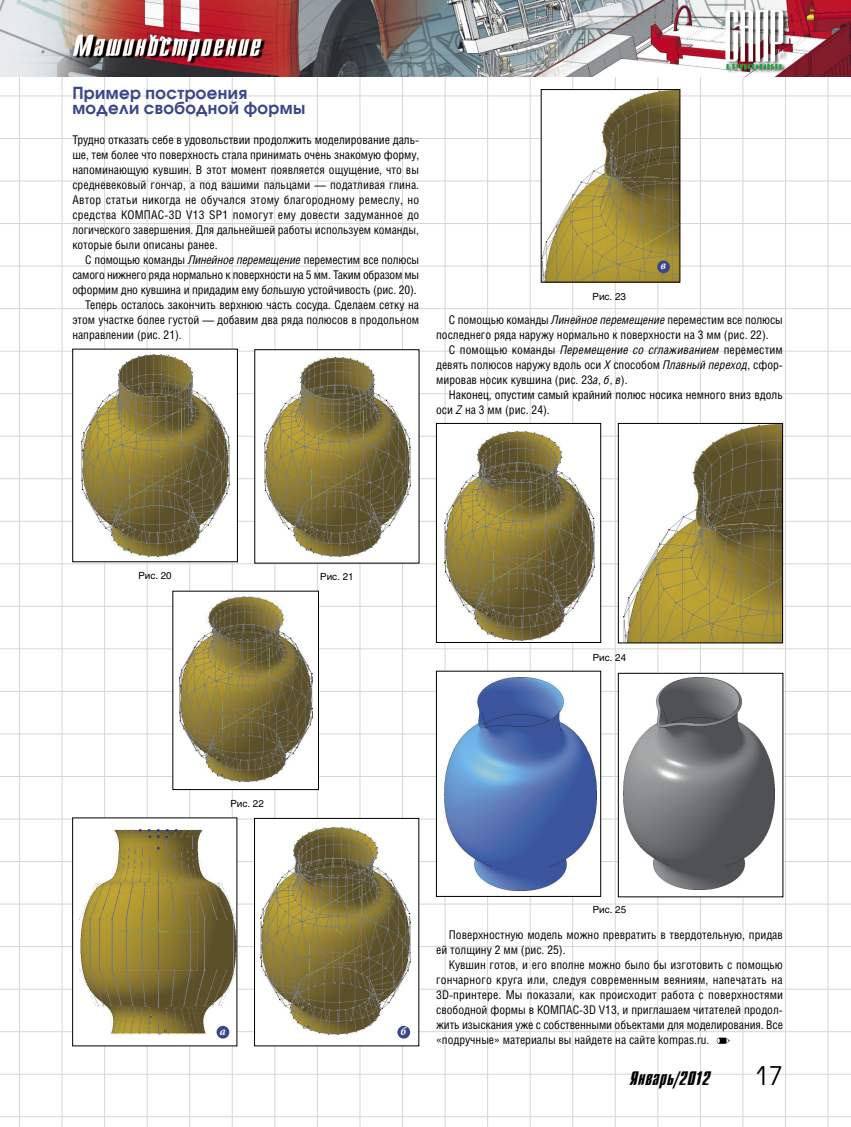
<style>
.page{position:relative;width:851px;height:1127px;background:#fff}
.page>*{position:absolute;margin:0;border:0;box-sizing:border-box;transform-origin:0 0}
.t1{font:25.5px "Avant Garde C";color:#000}
.t2{font:19.5px "Dagger C";letter-spacing:.025em;color:#000}
.t3{font:700 16.5px/15px "Avant Garde C";letter-spacing:.025em;color:#3a4689}
.t4{font:12px/15px "Helios Cond";color:#000;text-align:justify}
.t5{font:12px "Helios Cond";letter-spacing:-.02em;color:#000}
.t6{font:italic 700 condensed 12px "Minion Pro";color:#fff}
.t7{font:9.75px "Helios";color:#000}
.s1{font-style:italic}
</style>
<div class="page">
<hr style="left:19px;top:0;width:1px;height:1127px;background:#d6d6d6">
<hr style="left:62px;top:0;width:1px;height:1127px;background:#d6d6d6">
<hr style="left:104px;top:0;width:1px;height:1127px;background:#d6d6d6">
<hr style="left:147px;top:0;width:1px;height:1127px;background:#d6d6d6">
<hr style="left:189px;top:0;width:1px;height:1127px;background:#d6d6d6">
<hr style="left:232px;top:0;width:1px;height:1127px;background:#d6d6d6">
<hr style="left:274px;top:0;width:1px;height:1127px;background:#d6d6d6">
<hr style="left:317px;top:0;width:1px;height:1127px;background:#d6d6d6">
<hr style="left:359px;top:0;width:1px;height:1127px;background:#d6d6d6">
<hr style="left:402px;top:0;width:1px;height:1127px;background:#d6d6d6">
<hr style="left:444px;top:0;width:1px;height:1127px;background:#d6d6d6">
<hr style="left:487px;top:0;width:1px;height:1127px;background:#d6d6d6">
<hr style="left:529px;top:0;width:1px;height:1127px;background:#d6d6d6">
<hr style="left:572px;top:0;width:1px;height:1127px;background:#d6d6d6">
<hr style="left:614px;top:0;width:1px;height:1127px;background:#d6d6d6">
<hr style="left:657px;top:0;width:1px;height:1127px;background:#d6d6d6">
<hr style="left:700px;top:0;width:1px;height:1127px;background:#d6d6d6">
<hr style="left:742px;top:0;width:1px;height:1127px;background:#d6d6d6">
<hr style="left:785px;top:0;width:1px;height:1127px;background:#d6d6d6">
<hr style="left:827px;top:0;width:1px;height:1127px;background:#d6d6d6">
<hr style="left:0;top:563px;width:850px;height:1px;background:#d6d6d6">
<hr style="left:0;top:521px;width:850px;height:1px;background:#d6d6d6">
<hr style="left:0;top:478px;width:850px;height:1px;background:#d6d6d6">
<hr style="left:0;top:436px;width:850px;height:1px;background:#d6d6d6">
<hr style="left:0;top:393px;width:850px;height:1px;background:#d6d6d6">
<hr style="left:0;top:351px;width:850px;height:1px;background:#d6d6d6">
<hr style="left:0;top:308px;width:850px;height:1px;background:#d6d6d6">
<hr style="left:0;top:266px;width:850px;height:1px;background:#d6d6d6">
<hr style="left:0;top:223px;width:850px;height:1px;background:#d6d6d6">
<hr style="left:0;top:181px;width:850px;height:1px;background:#d6d6d6">
<hr style="left:0;top:138px;width:850px;height:1px;background:#d6d6d6">
<hr style="left:0;top:96px;width:850px;height:1px;background:#d6d6d6">
<hr style="left:0;top:606px;width:850px;height:1px;background:#d6d6d6">
<hr style="left:0;top:648px;width:850px;height:1px;background:#d6d6d6">
<hr style="left:0;top:691px;width:850px;height:1px;background:#d6d6d6">
<hr style="left:0;top:733px;width:850px;height:1px;background:#d6d6d6">
<hr style="left:0;top:776px;width:850px;height:1px;background:#d6d6d6">
<hr style="left:0;top:818px;width:850px;height:1px;background:#d6d6d6">
<hr style="left:0;top:861px;width:850px;height:1px;background:#d6d6d6">
<hr style="left:0;top:904px;width:850px;height:1px;background:#d6d6d6">
<hr style="left:0;top:946px;width:850px;height:1px;background:#d6d6d6">
<hr style="left:0;top:989px;width:850px;height:1px;background:#d6d6d6">
<hr style="left:0;top:1031px;width:850px;height:1px;background:#d6d6d6">
<hr style="left:0;top:1074px;width:850px;height:1px;background:#d6d6d6">
<hr style="left:0;top:1116px;width:850px;height:1px;background:#d6d6d6">
<img style="left:0;top:0;width:850px;height:76px">
<svg style="left:716px;top:1037px;width:13px;height:7px"></svg>
<div style="left:73px;top:349px;width:164px;height:213px;background:#fff"></div>
<img style="left:82px;top:354px;width:147px;height:202px">
<div style="left:72px;top:349px;width:166px;height:213px;border:1px solid #000"></div>
<div style="left:255px;top:350px;width:164px;height:213px;background:#fff"></div>
<img style="left:264px;top:357px;width:146px;height:200px">
<div style="left:173px;top:591px;width:145px;height:198px;background:#fff"></div>
<img style="left:179px;top:597px;width:133px;height:184px">
<div style="left:172px;top:591px;width:147px;height:199px;border:1px solid #000"></div>
<div style="left:73px;top:818px;width:164px;height:228px;background:#fff"></div>
<img style="left:80px;top:829px;width:155px;height:205px">
<div style="left:254px;top:818px;width:165px;height:228px;background:#fff"></div>
<img style="left:261px;top:827px;width:149px;height:207px">
<div style="left:254px;top:818px;width:165px;height:228px;border:1px solid #000"></div>
<img style="left:542px;top:91px;width:136px;height:189px">
<div style="left:540px;top:89px;width:140px;height:193px;border:1px solid #000"></div>
<div style="left:436px;top:423px;width:164px;height:219px;background:#fff"></div>
<img style="left:444px;top:432px;width:150px;height:208px">
<div style="left:436px;top:423px;width:165px;height:220px;border:1px solid #000"></div>
<img style="left:623px;top:425px;width:157px;height:216px">
<div style="left:618px;top:423px;width:164px;height:220px;border:1px solid #000"></div>
<div style="left:436px;top:671px;width:164px;height:225px;background:#fff"></div>
<img style="left:444px;top:677px;width:152px;height:214px">
<div style="left:436px;top:671px;width:165px;height:226px;border:1px solid #000"></div>
<div style="left:618px;top:673px;width:164px;height:224px;background:#fff"></div>
<img style="left:623px;top:677px;width:151px;height:212px">
<div style="left:618px;top:673px;width:165px;height:224px;border:1px solid #000"></div>
<div style="left:657px;top:260px;width:12px;height:13px;background:#3a4689;border-radius:50%"></div>
<div style="left:397px;top:1026px;width:13px;height:12px;background:#3a4689;border-radius:50%"></div>
<div style="left:216px;top:1026px;width:13px;height:12px;background:#3a4689;border-radius:50%"></div>
<h3 class="t3" style="left:72px;top:85px;width:234px">Пример построения модели свободной формы</h3>
<p class="t4" style="left:72px;top:132px;width:348px">Трудно отказать себе в удовольствии продолжить моделирование даль&shy;ше, тем более что поверхность стала принимать очень знакомую форму, напоминающую кувшин. В этот момент появляется ощущение, что вы средневековый гончар, а под вашими пальцами — податливая глина.<br>Автор статьи никогда не обучался этому благородному ремеслу, но средства КОМПАС-3D V13 SP1 помогут ему довести задуманное до логического завершения. Для дальнейшей работы используем команды, которые были описаны ранее.</p>
<p class="t4" style="left:85px;top:252px;width:335px">С помощью команды <span class="s1">Линейное перемещение</span> переместим все полюсы</p>
<p class="t5" style="left:72px;top:268px;width:348px">самого нижнего ряда нормально к поверхности на 5 мм. Таким образом мы</p>
<p class="t4" style="left:72px;top:282px;width:346px">оформим дно кувшина и придадим ему б<span class="s1">о</span>льшую устойчивость (рис. 20).</p>
<p class="t4" style="left:85px;top:297px;width:335px">Теперь осталось закончить верхнюю часть сосуда. Сделаем сетку на</p>
<p class="t4" style="left:72px;top:312px;width:348px">этом участке более густой — добавим два ряда полюсов в продольном</p>
<p class="t4" style="left:72px;top:327px;width:111px">направлении (рис. 21).</p>
<p class="t7" style="left:592px;top:291px;width:35px">Рис. 23</p>
<p class="t6" style="left:660px;top:257px;width:7px">в</p>
<p class="t4" style="left:436px;top:312px;width:348px;text-indent:13px">С помощью команды <span class="s1">Линейное перемещение</span> переместим все полюсы последнего ряда наружу нормально к поверхности на 3 мм (рис. 22).</p>
<p class="t4" style="left:436px;top:342px;width:348px;text-indent:13px">С помощью команды <span class="s1">Перемещение со сглаживанием</span> переместим девять полюсов наружу вдоль оси <span class="s1">Х</span> способом <span class="s1">Плавный переход</span>, сфор&shy;мировав носик кувшина (рис. 23<span class="s1">а</span>, <span class="s1">б</span>, <span class="s1">в</span>).</p>
<p class="t4" style="left:436px;top:387px;width:348px;text-indent:13px">Наконец, опустим самый крайний полюс носика немного вниз вдоль оси <span class="s1">Z</span> на 3 мм (рис. 24).</p>
<p class="t7" style="left:138px;top:570px;width:35px">Рис. 20</p>
<p class="t7" style="left:320px;top:570px;width:35px">Рис. 21</p>
<p class="t7" style="left:592px;top:652px;width:35px">Рис. 24</p>
<p class="t7" style="left:230px;top:797px;width:35px">Рис. 22</p>
<p class="t6" style="left:220px;top:1022px;width:7px">а</p>
<p class="t6" style="left:400px;top:1022px;width:7px">б</p>
<p class="t7" style="left:592px;top:904px;width:35px">Рис. 25</p>
<p class="t4" style="left:436px;top:927px;width:348px;text-indent:13px">Поверхностную модель можно превратить в твердотельную, придав ей толщину 2 мм (рис. 25).</p>
<p class="t4" style="left:436px;top:957px;width:348px;text-indent:13px">Кувшин готов, и его вполне можно было бы изготовить с помощью гончарного круга или, следуя современным веяниям, напечатать на 3D-принтере. Мы показали, как происходит работа с поверхностями свободной формы в КОМПАС-3D V13, и приглашаем читателей продол&shy;жить изыскания уже с собственными объектами для моделирования. Все «подручные» материалы вы найдете на сайте kompas.ru.</p>
<h2 class="t2" style="left:629px;top:1068px;width:82px">Январь/2012</h2>
<h1 class="t1" style="left:753px;top:1060px;width:30px">17</h1>
</div>
